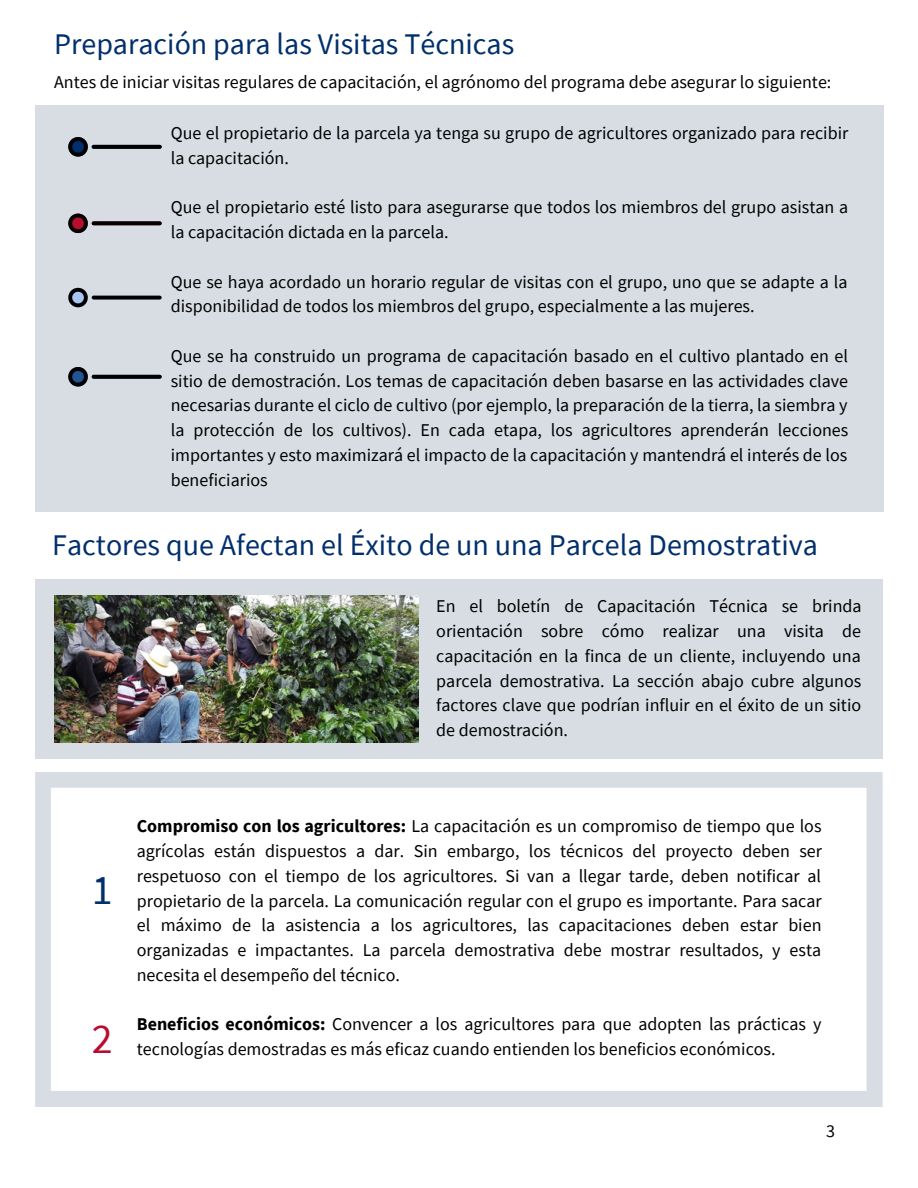
<style>
.page{position:relative;width:918px;height:1188px;background:#fff}
.page>*{position:absolute;margin:0;border:0;box-sizing:border-box;transform-origin:0 0}
.t1{font:42px "Source Sans Pro";color:#002f6c}
.t2{font:42px "Source Sans Pro";color:#ba0c2f}
.t3{font:30px "Source Sans Pro";color:#002f6c}
.t4{font:18px/24.8px "Source Sans Pro";color:#000}
.s1{font-weight:700}
</style>
<div class="page">
<div style="left:35px;top:580px;width:847px;height:179px;background:#d7dde3"></div>
<div style="left:35px;top:105px;width:848px;height:407px;background:#d7dde3"></div>
<svg style="left:68px;top:137px;width:94px;height:20px"></svg>
<svg style="left:68px;top:213px;width:94px;height:21px"></svg>
<svg style="left:68px;top:287px;width:94px;height:21px"></svg>
<svg style="left:68px;top:367px;width:94px;height:20px"></svg>
<img style="left:54px;top:595px;width:365px;height:148px">
<svg style="left:35px;top:772px;width:848px;height:335px"></svg>
<h2 class="t3" style="left:54px;top:24px;width:462px">Preparación para las Visitas Técnicas</h2>
<p class="t4" style="left:54px;top:69px;width:779px">Antes de iniciar visitas regulares de capacitación, el agrónomo del programa debe asegurar lo siguiente:</p>
<p class="t4" style="left:171px;top:120px;width:679px">Que el propietario de la parcela ya tenga su grupo de agricultores organizado para recibir la capacitación.</p>
<p class="t4" style="left:171px;top:195px;width:679px">Que el propietario esté listo para asegurarse que todos los miembros del grupo asistan a la capacitación dictada en la parcela.</p>
<p class="t4" style="left:171px;top:269px;width:678px">Que se haya acordado un horario regular de visitas con el grupo, uno que se adapte a la disponibilidad de todos los miembros del grupo, especialmente a las mujeres.</p>
<p class="t4" style="left:171px;top:343px;width:679px;text-align:justify">Que se ha construido un programa de capacitación basado en el cultivo plantado en el sitio de demostración. Los temas de capacitación deben basarse en las actividades clave necesarias durante el ciclo de cultivo (por ejemplo, la preparación de la tierra, la siembra y la protección de los cultivos). En cada etapa, los agricultores aprenderán lecciones importantes y esto maximizará el impacto de la capacitación y mantendrá el interés de los beneficiarios</p>
<h2 class="t3" style="left:52px;top:526px;width:767px">Factores que Afectan el Éxito de un una Parcela Demostrativa</h2>
<p class="t4" style="left:436px;top:594px;width:427px;text-align:justify">En el boletín de Capacitación Técnica se brinda orientación sobre cómo realizar una visita de capacitación en la finca de un cliente, incluyendo una parcela demostrativa. La sección abajo cubre algunos factores clave que podrían influir en el éxito de un sitio de demostración.</p>
<h1 class="t1" style="left:92px;top:862px;width:22px">1</h1>
<h1 class="t2" style="left:92px;top:1011px;width:22px">2</h1>
<p class="t4" style="left:137px;top:814px;width:687px;text-align:justify"><span class="s1">Compromiso con los agricultores:</span> La capacitación es un compromiso de tiempo que los agrícolas están dispuestos a dar. Sin embargo, los técnicos del proyecto deben ser respetuoso con el tiempo de los agricultores. Si van a llegar tarde, deben notificar al propietario de la parcela. La comunicación regular con el grupo es importante. Para sacar el máximo de la asistencia a los agricultores, las capacitaciones deben estar bien organizadas e impactantes. La parcela demostrativa debe mostrar resultados, y esta necesita el desempeño del técnico.</p>
<p class="t4" style="left:137px;top:1012px;width:686px"><span class="s1">Beneficios económicos:</span> Convencer a los agricultores para que adopten las prácticas y tecnologías demostradas es más eficaz cuando entienden los beneficios económicos.</p>
<p class="t4" style="left:826px;top:1118px;width:10px">3</p>
</div>
